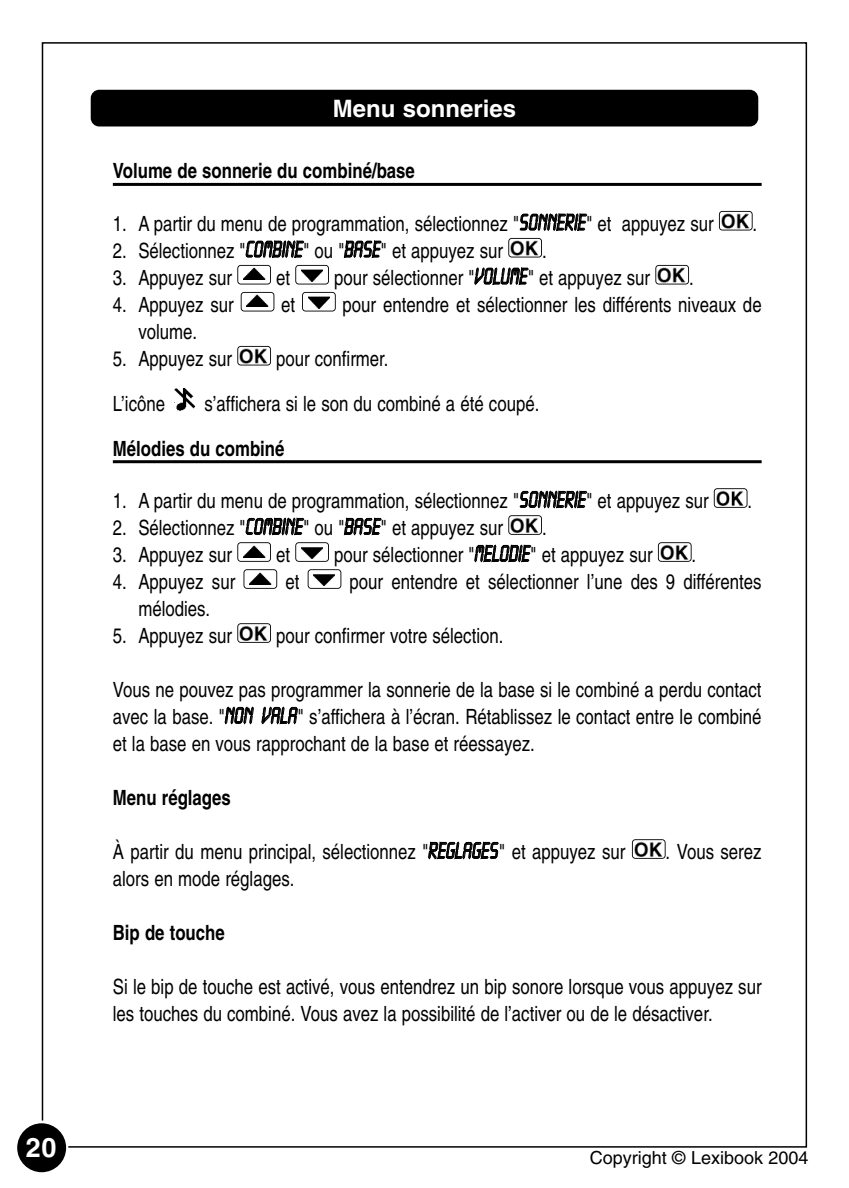
<style>
.page{position:relative;width:849px;height:1188px;background:#fff}
.page>*{position:absolute;margin:0;border:0;box-sizing:border-box;transform-origin:0 0}
.t1{font:700 27px "Helvetica";color:#fff}
.t2{font:700 24px "Helvetica";color:#fff}
.t3{font:21px/27px "Helvetica";color:#000;text-align:justify;scale:.8 1}
.t4{font:700 21px "Helvetica";color:#000;scale:.8 1}
.t5{font:18px "Helvetica";color:#000}
.s1{font-family:"LCD";font-size:24px}
</style>
<div class="page">
<svg style="left:14px;top:1121px;width:54px;height:53px"></svg>
<div style="left:17px;top:1123px;width:49px;height:49px;background:#000;border-radius:50%"></div>
<hr style="left:113px;top:183px;width:649px;height:3px;background:#000">
<hr style="left:113px;top:460px;width:649px;height:3px;background:#000">
<img style="left:634px;top:840px;width:31px;height:18px;border-radius:3px">
<div style="left:632px;top:839px;width:34px;height:20px;border:2px solid #000;border-radius:3px"></div>
<img style="left:240px;top:624px;width:30px;height:18px;border-radius:3px">
<div style="left:237px;top:623px;width:34px;height:20px;border:2px solid #000;border-radius:3px"></div>
<img style="left:314px;top:574px;width:21px;height:12px">
<div style="left:308px;top:569px;width:33px;height:20px;border:2px solid #000;border-radius:3px"></div>
<img style="left:250px;top:572px;width:21px;height:12px">
<div style="left:244px;top:569px;width:33px;height:20px;border:2px solid #000;border-radius:3px"></div>
<img style="left:660px;top:543px;width:31px;height:18px;border-radius:3px">
<div style="left:658px;top:542px;width:34px;height:20px;border:2px solid #000;border-radius:3px"></div>
<img style="left:301px;top:547px;width:21px;height:12px">
<div style="left:295px;top:542px;width:34px;height:20px;border:2px solid #000;border-radius:3px"></div>
<img style="left:243px;top:545px;width:22px;height:12px">
<div style="left:237px;top:542px;width:34px;height:20px;border:2px solid #000;border-radius:3px"></div>
<img style="left:511px;top:516px;width:30px;height:18px;border-radius:3px">
<div style="left:508px;top:515px;width:34px;height:20px;border:2px solid #000;border-radius:3px"></div>
<img style="left:716px;top:489px;width:31px;height:18px;border-radius:3px">
<div style="left:714px;top:488px;width:34px;height:20px;border:2px solid #000;border-radius:3px"></div>
<img style="left:175px;top:388px;width:21px;height:23px">
<img style="left:240px;top:347px;width:30px;height:18px;border-radius:3px">
<div style="left:237px;top:346px;width:34px;height:20px;border:2px solid #000;border-radius:3px"></div>
<img style="left:308px;top:296px;width:21px;height:12px">
<div style="left:302px;top:292px;width:34px;height:20px;border:2px solid #000;border-radius:3px"></div>
<img style="left:247px;top:295px;width:22px;height:12px">
<div style="left:241px;top:292px;width:33px;height:20px;border:2px solid #000;border-radius:3px"></div>
<img style="left:658px;top:266px;width:30px;height:18px;border-radius:3px">
<div style="left:655px;top:265px;width:34px;height:20px;border:2px solid #000;border-radius:3px"></div>
<img style="left:301px;top:269px;width:21px;height:12px">
<div style="left:295px;top:265px;width:34px;height:20px;border:2px solid #000;border-radius:3px"></div>
<img style="left:243px;top:268px;width:22px;height:12px">
<div style="left:237px;top:265px;width:34px;height:20px;border:2px solid #000;border-radius:3px"></div>
<img style="left:511px;top:239px;width:30px;height:18px;border-radius:3px">
<div style="left:508px;top:238px;width:34px;height:20px;border:2px solid #000;border-radius:3px"></div>
<img style="left:721px;top:212px;width:31px;height:18px;border-radius:3px">
<div style="left:719px;top:211px;width:34px;height:20px;border:2px solid #000;border-radius:3px"></div>
<div style="left:91px;top:90px;width:667px;height:37px;background:#000;border-radius:9px"></div>
<p class="t1" style="left:26px;top:1138px;width:32px">20</p>
<p class="t2" style="left:333px;top:100px;width:185px">Menu sonneries</p>
<p class="t4" style="left:113px;top:163px;width:379px">Volume de sonnerie du combiné/base</p>
<p class="t3" style="left:113px;top:212px;width:753px">1. A partir du menu de programmation, sélectionnez "<span class="s1">SONNERIE</span>" et appuyez sur</p>
<p class="t3" style="left:113px;top:239px;width:489px">2. Sélectionnez "<span class="s1">COMBINE</span>" ou "<span class="s1">BASE</span>" et appuyez sur</p>
<p class="t3" style="left:542px;top:239px;width:7px">.</p>
<p class="t3" style="left:113px;top:266px;width:151px">3. Appuyez sur</p>
<p class="t3" style="left:276px;top:266px;width:19px">et</p>
<p class="t3" style="left:334px;top:266px;width:397px">pour sélectionner "<span class="s1">VOLUME</span>" et appuyez sur</p>
<p class="t3" style="left:689px;top:266px;width:7px">.</p>
<p class="t3" style="left:753px;top:212px;width:7px">.</p>
<p class="t3" style="left:113px;top:293px;width:153px">4. Appuyez sur</p>
<p class="t3" style="left:281px;top:293px;width:19px">et</p>
<p class="t3" style="left:343px;top:293px;width:525px">pour entendre et sélectionner les différents niveaux de</p>
<p class="t3" style="left:138px;top:320px;width:75px">volume.</p>
<p class="t3" style="left:113px;top:347px;width:151px">5. Appuyez sur</p>
<p class="t3" style="left:276px;top:347px;width:142px">pour confirmer.</p>
<p class="t3" style="left:113px;top:392px;width:67px">L’icône</p>
<p class="t3" style="left:205px;top:392px;width:420px">s’affichera si le son du combiné a été coupé.</p>
<p class="t4" style="left:113px;top:441px;width:216px">Mélodies du combiné</p>
<p class="t3" style="left:113px;top:489px;width:746px">1. A partir du menu de programmation, sélectionnez "<span class="s1">SONNERIE</span>" et appuyez sur</p>
<p class="t3" style="left:748px;top:489px;width:7px">.</p>
<p class="t3" style="left:113px;top:516px;width:489px">2. Sélectionnez "<span class="s1">COMBINE</span>" ou "<span class="s1">BASE</span>" et appuyez sur</p>
<p class="t3" style="left:542px;top:516px;width:7px">.</p>
<p class="t3" style="left:113px;top:543px;width:151px">3. Appuyez sur</p>
<p class="t3" style="left:276px;top:543px;width:19px">et</p>
<p class="t3" style="left:334px;top:543px;width:400px">pour sélectionner "<span class="s1">MELODIE</span>" et appuyez sur</p>
<p class="t3" style="left:692px;top:543px;width:7px">.</p>
<p class="t3" style="left:113px;top:570px;width:155px">4. Appuyez sur</p>
<p class="t3" style="left:285px;top:570px;width:19px">et</p>
<p class="t3" style="left:350px;top:570px;width:517px">pour entendre et sélectionner l’une des 9 différentes</p>
<p class="t3" style="left:138px;top:597px;width:91px">mélodies.</p>
<p class="t3" style="left:113px;top:624px;width:151px">5. Appuyez sur</p>
<p class="t3" style="left:276px;top:624px;width:286px">pour confirmer votre sélection.</p>
<p class="t3" style="left:113px;top:678px;width:813px">Vous ne pouvez pas programmer la sonnerie de la base si le combiné a perdu contact avec la base. "<span class="s1">NON VALA</span>" s’affichera à l’écran. Rétablissez le contact entre le combiné et la base en vous rapprochant de la base et réessayez.</p>
<p class="t4" style="left:113px;top:790px;width:149px">Menu réglages</p>
<p class="t3" style="left:113px;top:840px;width:642px">À partir du menu principal, sélectionnez "<span class="s1">REGLAGES</span>" et appuyez sur</p>
<p class="t3" style="left:666px;top:840px;width:122px">. Vous serez</p>
<p class="t3" style="left:113px;top:867px;width:228px">alors en mode réglages.</p>
<p class="t4" style="left:113px;top:925px;width:141px">Bip de touche</p>
<p class="t3" style="left:113px;top:975px;width:813px">Si le bip de touche est activé, vous entendrez un bip sonore lorsque vous appuyez sur les touches du combiné. Vous avez la possibilité de l’activer ou de le désactiver.</p>
<p class="t5" style="left:590px;top:1152px;width:220px">Copyright © Lexibook 2004</p>
</div>
